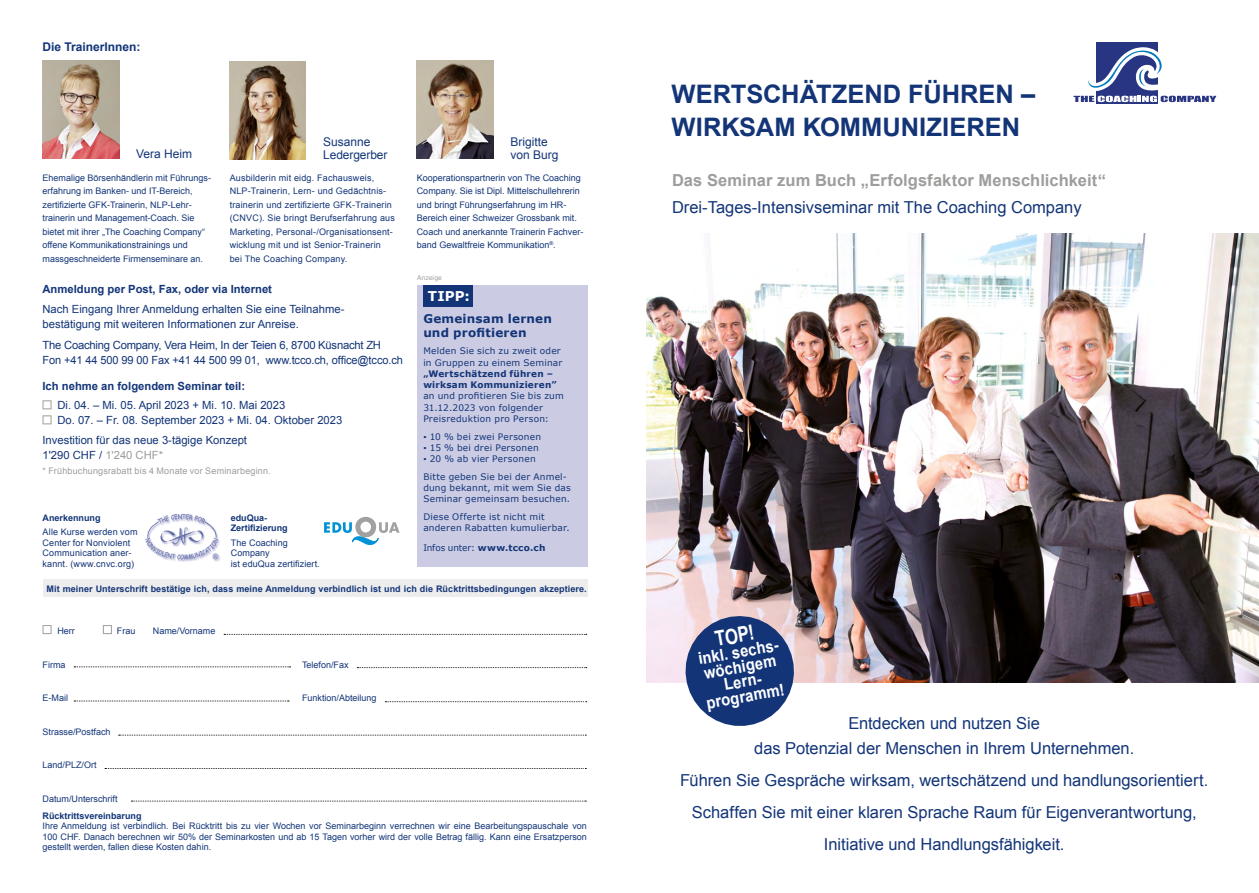
<style>
.page{position:relative;width:1259px;height:893px;background:#fff}
.page>*{position:absolute;margin:0;border:0;box-sizing:border-box;transform-origin:0 0}
.t1{font:700 25.5px/33px "Arial";color:#133578}
.t2{font:700 21px "Arial";color:#fff;scale:.8 1}
.t3{font:16.5px/32px "Arial";color:#133578;text-align:center}
.t4{font:700 16.5px "Arial";letter-spacing:.005em;color:#9d9d9c}
.t5{font:700 16.5px/15px "Arial";color:#fff;text-align:center;scale:.9 1}
.t6{font:700 13.5px "Verdana";color:#fff}
.t7{font:12px/13.5px "Arial";color:#133578}
.t8{font:700 12px/13.5px "Verdana";letter-spacing:.02em;color:#133578}
.t9{font:700 12px "Arial";color:#133578}
.t10{font:11.25px/15px "Arial";color:#133578}
.t11{font:11.25px/15px "Arial";letter-spacing:-.02em;color:#133578}
.t12{font:700 11.25px "Arial";color:#133578}
.t13{font:9px/13.5px "Arial";color:#133578}
.t14{font:9px/13.5px "Arial";letter-spacing:.02em;color:#133578}
.t15{font:9px/11.2px "Verdana";letter-spacing:.025em;color:#133578}
.t16{font:700 9px/10.5px "Arial";letter-spacing:.01em;color:#133578}
.t17{font:9px "Arial";letter-spacing:.02em;color:#9d9d9c}
.t18{font:700 9px/11.2px "Verdana";letter-spacing:.025em;color:#133578}
.t19{font:9px "Verdana";letter-spacing:-.01em;color:#133578}
.t20{font:6.45px "Verdana";color:#9d9d9c}
.s1{color:#9d9d9c}
.s2{font-weight:700}
</style>
<div class="page">
<div style="left:1096px;top:43px;width:62px;height:61px;background:#283583"></div>
<svg style="left:1073px;top:47px;width:143px;height:55px"></svg>
<svg style="left:43px;top:625px;width:9px;height:9px"></svg>
<svg style="left:103px;top:625px;width:9px;height:9px"></svg>
<div style="left:417px;top:285px;width:170px;height:282px;background:#cbcce3"></div>
<svg style="left:224px;top:634px;width:363px;height:1px"></svg>
<svg style="left:357px;top:667px;width:230px;height:1px"></svg>
<svg style="left:385px;top:701px;width:202px;height:1px"></svg>
<svg style="left:74px;top:666px;width:216px;height:1px"></svg>
<svg style="left:74px;top:701px;width:215px;height:1px"></svg>
<svg style="left:119px;top:735px;width:467px;height:1px"></svg>
<svg style="left:105px;top:768px;width:481px;height:1px"></svg>
<svg style="left:131px;top:801px;width:455px;height:1px"></svg>
<div style="left:423px;top:285px;width:50px;height:21px;background:#133578"></div>
<img style="left:646px;top:233px;width:613px;height:449px">
<svg style="left:324px;top:517px;width:75px;height:28px"></svg>
<img style="left:145px;top:514px;width:75px;height:48px">
<img style="left:417px;top:61px;width:76px;height:98px">
<div style="left:43px;top:580px;width:545px;height:17px;background:#ededed"></div>
<svg style="left:685px;top:616px;width:109px;height:110px;background:#455d92"></svg>
<svg style="left:43px;top:400px;width:9px;height:9px"></svg>
<svg style="left:43px;top:415px;width:9px;height:9px"></svg>
<img style="left:43px;top:61px;width:76px;height:97px">
<img style="left:230px;top:62px;width:75px;height:97px">
<h3 class="t9" style="left:43px;top:39px;width:100px">Die TrainerInnen:</h3>
<h3 class="t7" style="left:323px;top:135px;width:66px">Susanne<br>Ledergerber</h3>
<p class="t14" style="left:230px;top:171px;width:167px">Ausbilderin mit eidg. Fachausweis, NLP-Trainerin, Lern- und Gedächtnis&shy;trainerin und zertifizierte GFK-Trainerin (CNVC). Sie bringt Berufserfahrung aus Marketing, Personal-/Organisationsent&shy;wicklung mit und ist Senior-Trainerin bei The Coaching Company.</p>
<h3 class="t7" style="left:510px;top:135px;width:39px">Brigitte</h3>
<h3 class="t7" style="left:136px;top:147px;width:58px">Vera Heim</h3>
<h3 class="t7" style="left:510px;top:148px;width:50px">von Burg</h3>
<p class="t13" style="left:417px;top:171px;width:168px">Kooperationspartnerin von The Coaching Company. Sie ist Dipl. Mittelschullehrerin und bringt Führungserfahrung im HR-Bereich einer Schweizer Grossbank mit.<br>Coach und anerkannte Trainerin Fachver&shy;band Gewaltfreie Kommunikation<sup>®</sup>.</p>
<p class="t13" style="left:43px;top:171px;width:170px">Ehemalige Börsenhändlerin mit Führungs&shy;erfahrung im Banken- und IT-Bereich, zertifizierte GFK-Trainerin, NLP-Lehr&shy;trainerin und Management-Coach. Sie bietet mit ihrer „The Coaching Company“ offene Kommunikationstrainings und massgeschneiderte Firmenseminare an.</p>
<p class="t12" style="left:43px;top:282px;width:231px">Anmeldung per Post, Fax, oder via Internet</p>
<p class="t10" style="left:43px;top:301px;width:303px">Nach Eingang Ihrer Anmeldung erhalten Sie eine Teilnahme&shy;bestätigung mit weiteren Informationen zur Anreise.</p>
<p class="t11" style="left:43px;top:338px;width:362px">The Coaching Company, Vera Heim, In der Teien 6, 8700 Küsnacht ZH<br>Fon +41 44 500 99 00 Fax +41 44 500 99 01, www.tcco.ch, office@tcco.ch</p>
<p class="t12" style="left:43px;top:379px;width:204px">Ich nehme an folgendem Seminar teil:</p>
<p class="t10" style="left:57px;top:398px;width:286px">Di. 04. – Mi. 05. April 2023 + Mi. 10. Mai 2023<br>Do. 07. – Fr. 08. September 2023 + Mi. 04. Oktober 2023</p>
<p class="t10" style="left:43px;top:432px;width:206px">Investition für das neue 3-tägige Konzept<br>1'290 CHF / <span class="s1">1'240 CHF*</span></p>
<p class="t17" style="left:43px;top:465px;width:230px">* Frühbuchungsrabatt bis 4 Monate vor Seminarbeginn.</p>
<p class="t16" style="left:43px;top:513px;width:60px">Anerkennung</p>
<p class="t14" style="left:43px;top:527px;width:97px;line-height:10.5px">Alle Kurse werden vom<br>Center for Nonviolent<br>Communication aner&shy;kannt. (www.cnvc.org)</p>
<p class="t16" style="left:231px;top:513px;width:59px">eduQua-<br>Zertifizierung</p>
<p class="t13" style="left:231px;top:538px;width:91px;line-height:10.5px">The Coaching<br>Company<br>ist eduQua zertifiziert.</p>
<p class="t20" style="left:417px;top:274px;width:27px">Anzeige</p>
<h3 class="t6" style="left:428px;top:288px;width:44px">TIPP:</h3>
<h3 class="t8" style="left:423px;top:312px;width:130px">Gemeinsam lernen und profitieren</h3>
<p class="t15" style="left:423px;top:346px;width:140px">Melden Sie sich zu zweit oder in Gruppen zu einem Seminar</p>
<p class="t18" style="left:423px;top:368px;width:135px">„Wertschätzend führen – wirksam Kommunizieren”</p>
<p class="t15" style="left:423px;top:391px;width:142px">an und profitieren Sie bis zum<br>31.12.2023 von folgender<br>Preisreduktion pro Person:</p>
<p class="t15" style="left:423px;top:431px;width:119px">▪ 10 % bei zwei Personen</p>
<p class="t15" style="left:423px;top:442px;width:117px">▪ 15 % bei drei Personen</p>
<p class="t15" style="left:423px;top:450px;width:145px;line-height:17.7px">▪ 20 % ab vier Personen<br>Bitte geben Sie bei der Anmel-</p>
<p class="t15" style="left:423px;top:482px;width:149px">dung bekannt, mit wem Sie das<br>Seminar gemeinsam besuchen.</p>
<p class="t15" style="left:423px;top:511px;width:148px">Diese Offerte ist nicht mit anderen Rabatten kumulierbar.</p>
<p class="t19" style="left:423px;top:542px;width:124px">Infos unter: <span class="s2">www.tcco.ch</span></p>
<p class="t16" style="left:47px;top:584px;width:541px">Mit meiner Unterschrift bestätige ich, dass meine Anmeldung verbindlich ist und ich die Rücktrittsbedingungen akzeptiere.</p>
<p class="t13" style="left:57px;top:624px;width:19px">Herr</p>
<p class="t13" style="left:117px;top:624px;width:20px">Frau</p>
<p class="t13" style="left:153px;top:624px;width:64px">Name/Vorname</p>
<p class="t13" style="left:43px;top:658px;width:24px">Firma</p>
<p class="t13" style="left:302px;top:658px;width:48px">Telefon/Fax</p>
<p class="t13" style="left:43px;top:691px;width:27px">E-Mail</p>
<p class="t13" style="left:302px;top:691px;width:76px">Funktion/Abteilung</p>
<p class="t13" style="left:43px;top:725px;width:70px">Strasse/Postfach</p>
<p class="t13" style="left:43px;top:758px;width:56px">Land/PLZ/Ort</p>
<p class="t13" style="left:43px;top:792px;width:77px">Datum/Unterschrift</p>
<p class="t16" style="left:43px;top:810px;width:101px">Rücktrittsvereinbarung</p>
<p class="t13" style="left:43px;top:821px;width:546px;line-height:10.5px;text-align:justify">Ihre Anmeldung ist verbindlich. Bei Rücktritt bis zu vier Wochen vor Seminarbeginn verrechnen wir eine Bearbeitungspauschale von 100 CHF. Danach berechnen wir 50% der Seminarkosten und ab 15 Tagen vorher wird der volle Betrag fällig. Kann eine Ersatzperson gestellt werden, fallen diese Kosten dahin.</p>
<h1 class="t1" style="left:671px;top:78px;width:365px">WERTSCHÄTZEND FÜHREN –<br>WIRKSAM KOMMUNIZIEREN</h1>
<h3 class="t4" style="left:672px;top:170px;width:435px">Das Seminar zum Buch „Erfolgsfaktor Menschlichkeit“</h3>
<h3 class="t3" style="left:672px;top:192px;width:411px">Drei-Tages-Intensivseminar mit The Coaching Company</h3>
<h2 class="t2" style="left:713px;top:625px;width:51px;rotate:-10deg">TOP!</h2>
<h3 class="t5" style="left:697px;top:652px;width:95px;rotate:-10deg">inkl. sechs&shy;wöchigem<br>Lern&shy;programm!</h3>
<h3 class="t3" style="left:754px;top:710px;width:381px;line-height:25.5px">Entdecken und nutzen Sie<br>das Potenzial der Menschen in Ihrem Unternehmen.</h3>
<h3 class="t3" style="left:680px;top:764px;width:530px">Führen Sie Gespräche wirksam, wertschätzend und handlungsorientiert.<br>Schaffen Sie mit einer klaren Sprache Raum für Eigenverantwortung,<br>Initiative und Handlungsfähigkeit.</h3>
</div>
